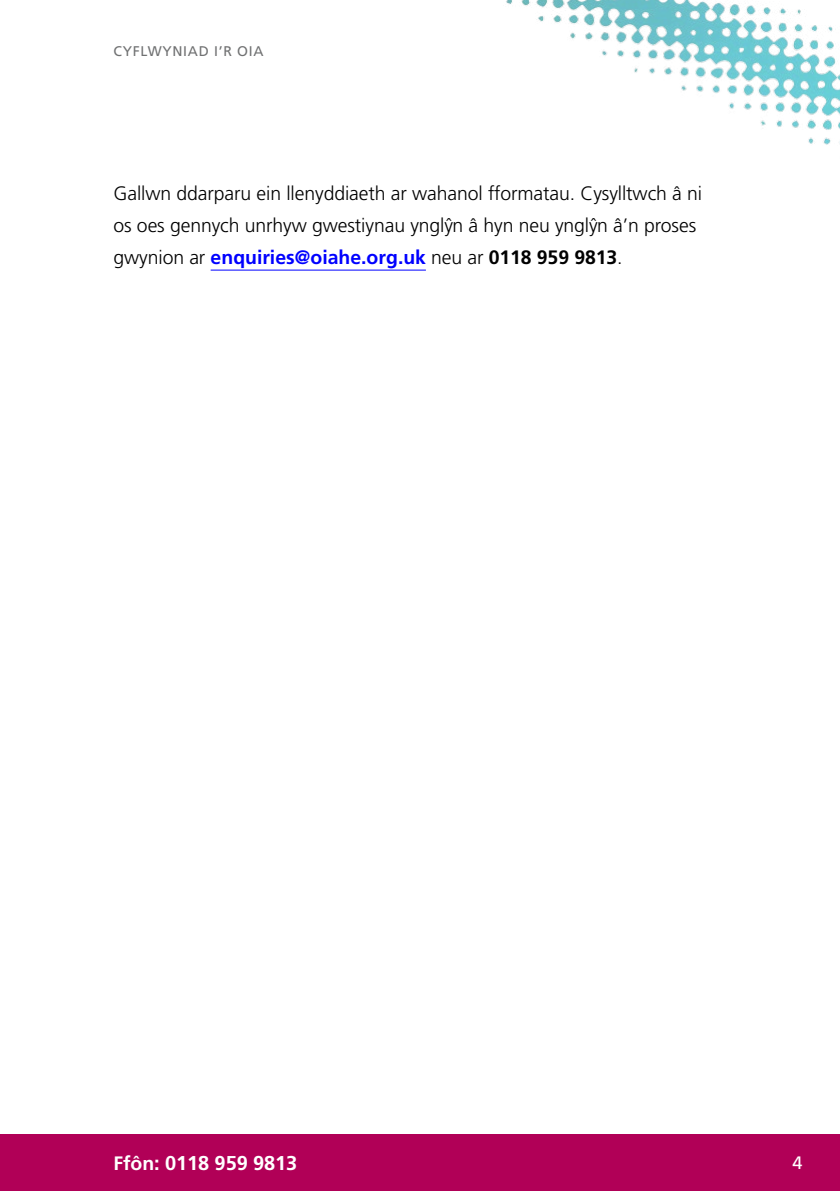
<style>
.page{position:relative;width:840px;height:1191px;background:#fff}
.page>*{position:absolute;margin:0;border:0;box-sizing:border-box;transform-origin:0 0}
.t1{font:700 20px "Frutiger";letter-spacing:-.005em;color:#fff}
.t2{font:300 19.4px/32px "Frutiger";letter-spacing:-.005em;color:#000}
.t3{font:18px "Frutiger";color:#fff}
.t4{font:14px "Frutiger";letter-spacing:.05em;color:#707172}
.s1{font-weight:700;color:#00f}
.s2{font-weight:700}
.s3{font-size:19.4px}
</style>
<div class="page">
<img style="left:506px;top:0;width:333px;height:145px">
<div style="left:0;top:1134px;width:839px;height:57px;background:#b10057"></div>
<hr style="left:210px;top:270px;width:215px;height:1px;background:#00f">
<p class="t4" style="left:113px;top:43px;width:151px">CYFLWYNIAD I’R OIA</p>
<p class="t2" style="left:113px;top:178px;width:589px">Gallwn ddarparu ein llenyddiaeth ar wahanol fformatau. Cysylltwch â ni os oes gennych unrhyw gwestiynau ynglyˆn â hyn neu ynglyˆn â’n proses gwynion ar <span class="s1">enquiries@oiahe.org.uk</span> neu ar <span class="s2">0118 959 9813</span>.</p>
<p class="t1" style="left:113px;top:1151px;width:185px"><span class="s3">Ffôn</span>: 0118 959 9813</p>
<p class="t3" style="left:792px;top:1152px;width:12px">4</p>
</div>
